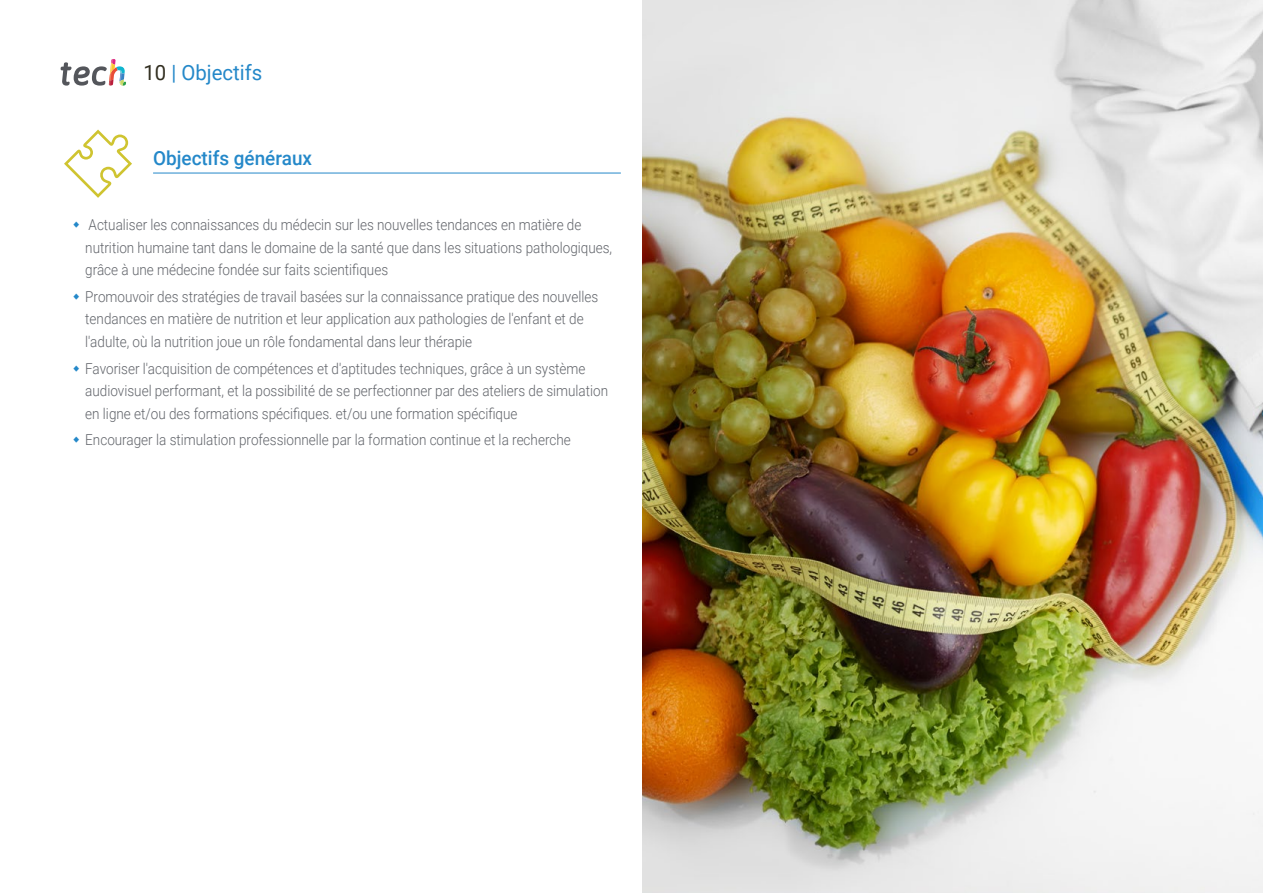
<style>
.page{position:relative;width:1263px;height:893px;background:#fff}
.page>*{position:absolute;margin:0;border:0;box-sizing:border-box;transform-origin:0 0}
.t1{font:21px "Roboto";color:#2488c9}
.t2{font:500 19.5px "Roboto";color:#2488c9}
.t3{font:300 15px/22.5px "Roboto";color:#61646a;scale:.9 1}
.s1{color:#312e20}
</style>
<div class="page">
<hr style="left:153px;top:173px;width:468px;height:1px;background:#2488c9">
<svg style="left:64px;top:130px;width:68px;height:68px"></svg>
<img style="left:642px;top:0;width:621px;height:893px">
<svg style="left:61px;top:59px;width:65px;height:27px"></svg>
<h1 class="t1" style="left:144px;top:57px;width:120px"><span class="s1">10</span> | Objectifs</h1>
<h2 class="t2" style="left:153px;top:144px;width:160px">Objectifs généraux</h2>
<p class="t3" style="left:85px;top:213px;width:587px">Actualiser les connaissances du médecin sur les nouvelles tendances en matière de nutrition humaine tant dans le domaine de la santé que dans les situations pathologiques, grâce à une médecine fondée sur faits scientifiques</p>
<p class="t3" style="left:85px;top:285px;width:571px">Promouvoir des stratégies de travail basées sur la connaissance pratique des nouvelles tendances en matière de nutrition et leur application aux pathologies de l'enfant et de l'adulte, où la nutrition joue un rôle fondamental dans leur thérapie</p>
<p class="t3" style="left:85px;top:356px;width:582px">Favoriser l'acquisition de compétences et d'aptitudes techniques, grâce à un système audiovisuel performant, et la possibilité de se perfectionner par des ateliers de simulation en ligne et/ou des formations spécifiques. et/ou une formation spécifique</p>
<p class="t3" style="left:85px;top:428px;width:541px">Encourager la stimulation professionnelle par la formation continue et la recherche</p>
</div>
